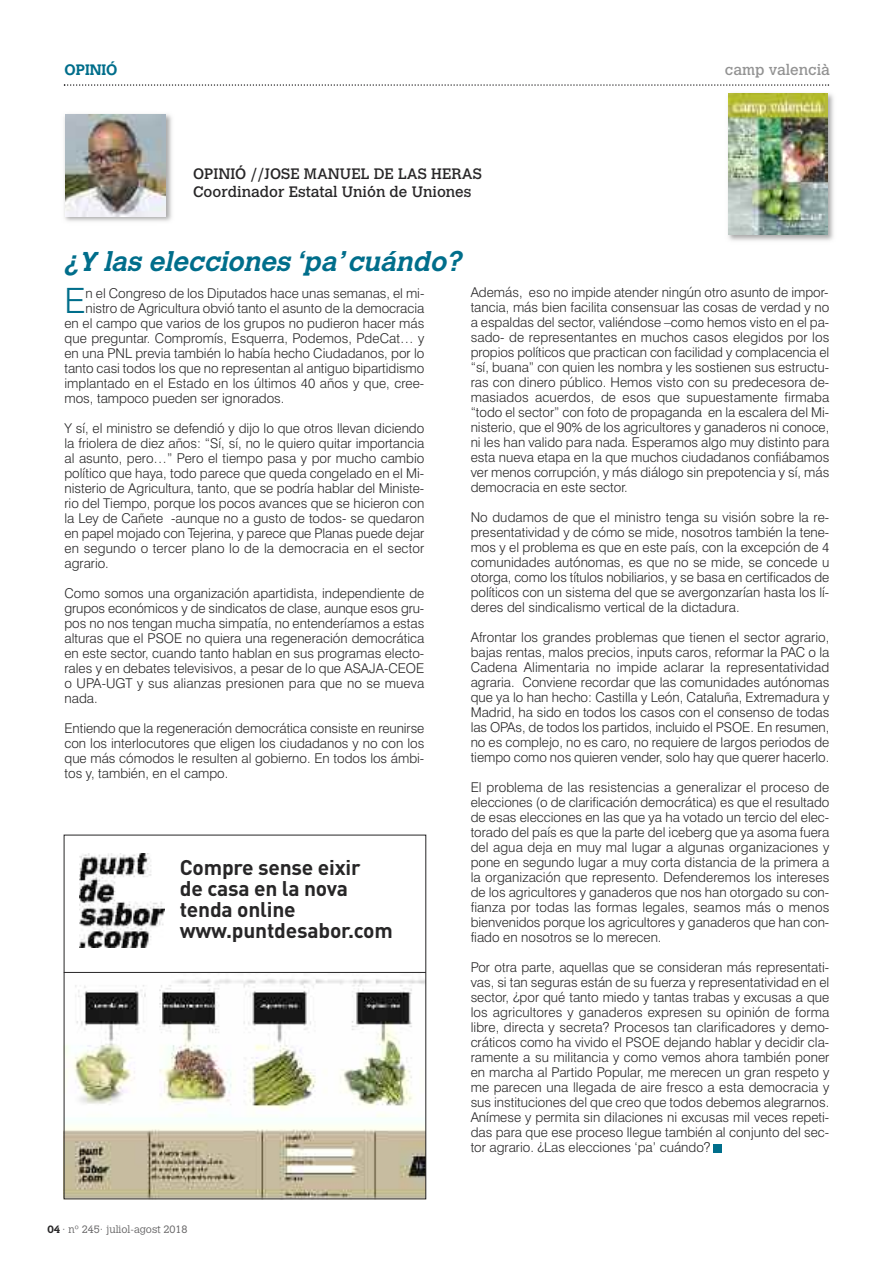
<style>
.page{position:relative;width:893px;height:1263px;background:#fff}
.page>*{position:absolute;margin:0;border:0;box-sizing:border-box;transform-origin:0 0}
.t1{font:300 34.95px "Swiss 721 BT";color:#006e8b}
.t2{font:italic 700 27px "Calvert MT Std";color:#006e8b}
.t3{font:700 21px/21px "DIN";letter-spacing:-.01em;color:#272627}
.t4{font:15px/18px "Calvert MT Std";color:#272627}
.t5{font:15px "Calvert MT Std";color:#939393}
.t6{font:700 15px "Calvert MT Std";color:#006e8b}
.t7{font:300 13.5px/15px "Swiss 721 BT";color:#272627;text-align:justify}
.t8{font:300 10.5px "Calvert MT Std";color:#686768}
.s1{font-weight:700;color:#272627}
</style>
<div class="page">
<svg style="left:64px;top:84px;width:765px;height:2px"></svg>
<img style="left:64px;top:114px;width:108px;height:108px">
<img style="left:65px;top:115px;width:101px;height:101px">
<div style="left:714px;top:1144px;width:8px;height:8px;background:#006e8b"></div>
<img style="left:66px;top:979px;width:358px;height:218px">
<hr style="left:64px;top:972px;width:362px;height:1px;background:#272627">
<img style="left:79px;top:853px;width:85px;height:94px">
<img style="left:728px;top:93px;width:106px;height:148px">
<img style="left:729px;top:94px;width:99px;height:141px">
<p class="t6" style="left:65px;top:64px;width:54px">OPINIÓ</p>
<p class="t5" style="left:725px;top:64px;width:106px">camp valencià</p>
<p class="t4" style="left:193px;top:166px;width:290px">OPINIÓ //JOSE MANUEL DE LAS HERAS<br>Coordinador Estatal Unión de Uniones</p>
<h2 class="t2" style="left:64px;top:252px;width:404px">¿Y las elecciones ‘pa’cuándo?</h2>
<h1 class="t1" style="left:64px;top:288px;width:23px">E</h1>
<p class="t7" style="left:86px;top:287px;width:340px">n el Congreso de los Diputados hace unas semanas, el mi-</p>
<p class="t7" style="left:85px;top:302px;width:340px">nistro de Agricultura obvió tanto el asunto de la democracia</p>
<p class="t7" style="left:64px;top:317px;width:361px">en el campo que varios de los grupos no pudieron hacer más</p>
<p class="t7" style="left:64px;top:332px;width:361px">que preguntar. Compromís, Esquerra, Podemos, PdeCat… y</p>
<p class="t7" style="left:64px;top:347px;width:361px">en una PNL previa también lo había hecho Ciudadanos, por lo</p>
<p class="t7" style="left:64px;top:362px;width:361px">tanto casi todos los que no representan al antiguo bipartidismo</p>
<p class="t7" style="left:64px;top:377px;width:361px">implantado en el Estado en los últimos 40 años y que, cree-</p>
<p class="t7" style="left:64px;top:392px;width:221px">mos, tampoco pueden ser ignorados.</p>
<p class="t7" style="left:64px;top:422px;width:361px">Y sí, el ministro se defendió y dijo lo que otros llevan diciendo la friolera de diez años: “Sí, sí, no le quiero quitar importancia al asunto, pero…” Pero el tiempo pasa y por mucho cambio político que haya, todo parece que queda congelado en el Mi&shy;nisterio de Agricultura, tanto, que se podría hablar del Ministe&shy;rio del Tiempo, porque los pocos avances que se hicieron con la Ley de Cañete -aunque no a gusto de todos- se quedaron en papel mojado con Tejerina, y parece que Planas puede dejar en segundo o tercer plano lo de la democracia en el sector agrario.</p>
<p class="t7" style="left:64px;top:587px;width:361px">Como somos una organización apartidista, independiente de grupos económicos y de sindicatos de clase, aunque esos gru&shy;pos no nos tengan mucha simpatía, no entenderíamos a estas alturas que el PSOE no quiera una regeneración democrática en este sector, cuando tanto hablan en sus programas electo&shy;rales y en debates televisivos, a pesar de lo que ASAJA-CEOE o UPA-UGT y sus alianzas presionen para que no se mueva nada.</p>
<p class="t7" style="left:64px;top:722px;width:361px">Entiendo que la regeneración democrática consiste en reunirse con los interlocutores que eligen los ciudadanos y no con los que más cómodos le resulten al gobierno. En todos los ámbi&shy;tos y, también, en el campo.</p>
<h3 class="t3" style="left:180px;top:857px;width:214px">Compre sense eixir<br>de casa en la nova tenda online www.puntdesabor.com</h3>
<p class="t8" style="left:47px;top:1225px;width:142px"><span class="s1">04</span> · nº 245· juliol-agost 2018</p>
<p class="t7" style="left:471px;top:286px;width:360px">Además, eso no impide atender ningún otro asunto de impor&shy;tancia, más bien facilita consensuar las cosas de verdad y no a espaldas del sector, valiéndose –como hemos visto en el pa&shy;sado- de representantes en muchos casos elegidos por los propios políticos que practican con facilidad y complacencia el “sí, buana” con quien les nombra y les sostienen sus estructu&shy;ras con dinero público. Hemos visto con su predecesora de&shy;masiados acuerdos, de esos que supuestamente firmaba “todo el sector” con foto de propaganda en la escalera del Mi&shy;nisterio, que el 90% de los agricultores y ganaderos ni conoce, ni les han valido para nada. Esperamos algo muy distinto para esta nueva etapa en la que muchos ciudadanos confiábamos ver menos corrupción, y más diálogo sin prepotencia y sí, más democracia en este sector.</p>
<p class="t7" style="left:471px;top:511px;width:360px">No dudamos de que el ministro tenga su visión sobre la re&shy;presentatividad y de cómo se mide, nosotros también la tene&shy;mos y el problema es que en este país, con la excepción de 4 comunidades autónomas, es que no se mide, se concede u otorga, como los títulos nobiliarios, y se basa en certificados de políticos con un sistema del que se avergonzarían hasta los lí&shy;deres del sindicalismo vertical de la dictadura.</p>
<p class="t7" style="left:471px;top:631px;width:360px">Afrontar los grandes problemas que tienen el sector agrario, bajas rentas, malos precios, inputs caros, reformar la PAC o la Cadena Alimentaria no impide aclarar la representatividad agraria. Conviene recordar que las comunidades autónomas que ya lo han hecho: Castilla y León, Cataluña, Extremadura y Madrid, ha sido en todos los casos con el consenso de todas las OPAs, de todos los partidos, incluido el PSOE. En resumen, no es complejo, no es caro, no requiere de largos periodos de tiempo como nos quieren vender, solo hay que querer hacerlo.</p>
<p class="t7" style="left:471px;top:781px;width:360px">El problema de las resistencias a generalizar el proceso de elecciones (o de clarificación democrática) es que el resultado de esas elecciones en las que ya ha votado un tercio del elec&shy;torado del país es que la parte del iceberg que ya asoma fuera del agua deja en muy mal lugar a algunas organizaciones y pone en segundo lugar a muy corta distancia de la primera a la organización que represento. Defenderemos los intereses de los agricultores y ganaderos que nos han otorgado su con&shy;fianza por todas las formas legales, seamos más o menos bienvenidos porque los agricultores y ganaderos que han con&shy;fiado en nosotros se lo merecen.</p>
<p class="t7" style="left:471px;top:961px;width:360px">Por otra parte, aquellas que se consideran más representati&shy;vas, si tan seguras están de su fuerza y representatividad en el sector, ¿por qué tanto miedo y tantas trabas y excusas a que los agricultores y ganaderos expresen su opinión de forma libre, directa y secreta? Procesos tan clarificadores y demo&shy;cráticos como ha vivido el PSOE dejando hablar y decidir cla&shy;ramente a su militancia y como vemos ahora también poner en marcha al Partido Popular, me merecen un gran respeto y me parecen una llegada de aire fresco a esta democracia y sus instituciones del que creo que todos debemos alegrarnos.<br>Anímese y permita sin dilaciones ni excusas mil veces repeti&shy;das para que ese proceso llegue también al conjunto del sec&shy;tor agrario. ¿Las elecciones ‘pa’ cuándo?</p>
</div>
